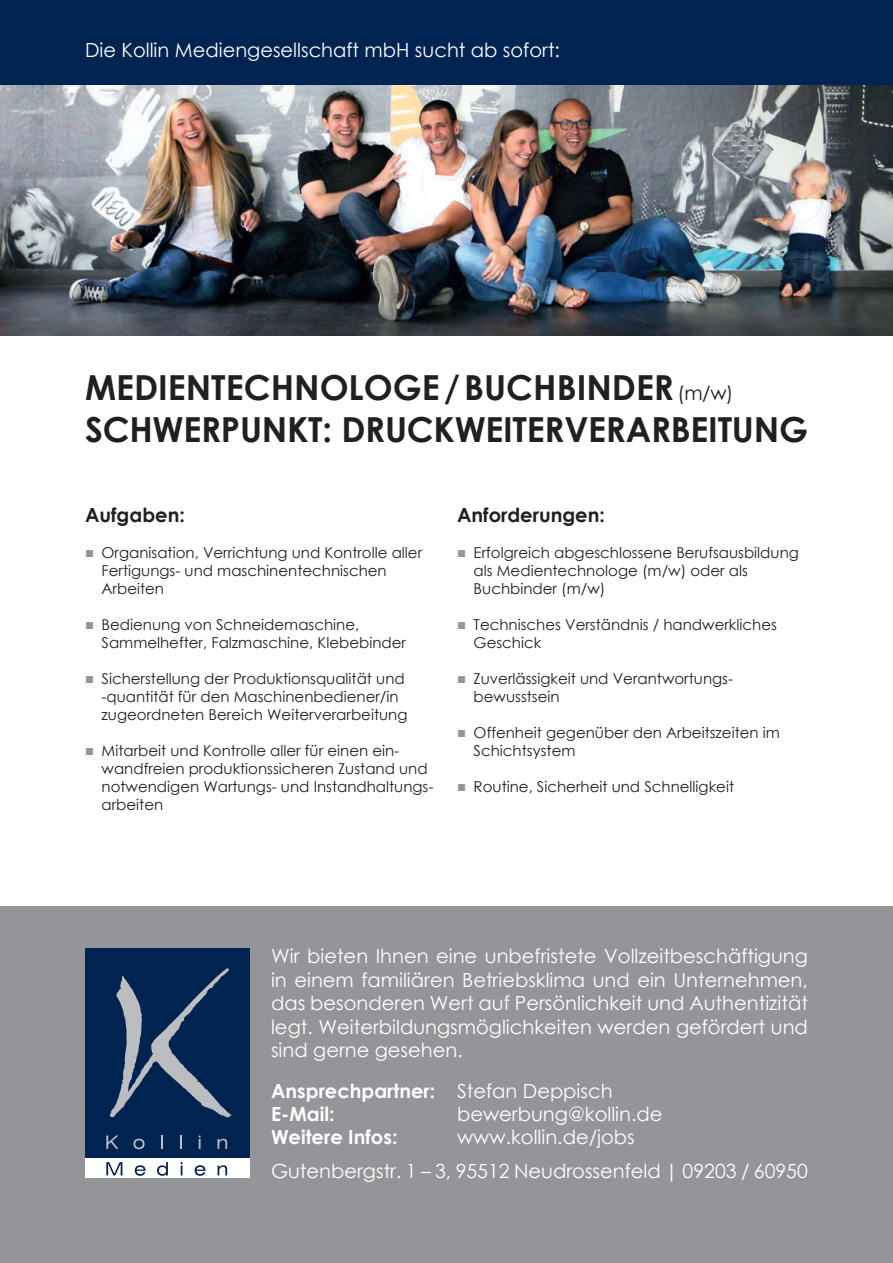
<style>
.page{position:relative;width:893px;height:1263px;background:#fff}
.page>*{position:absolute;margin:0;border:0;box-sizing:border-box;transform-origin:0 0}
.t1{font:700 34.5px/41.4px "Century Gothic";letter-spacing:-.005em;color:#231f20}
.t2{font:19.5px/23.4px "Century Gothic";color:#fff;text-align:justify}
.t3{font:700 19.5px/23.4px "Century Gothic";color:#fff}
.t4{font:700 19.5px "Century Gothic";color:#231f20}
.t5{font:15px/18px "Century Gothic";color:#231f20}
.s1{font-weight:400;font-size:19.5px}
.s2{color:#939598}
.s3{font-weight:400}
</style>
<div class="page">
<div style="left:0;top:906px;width:893px;height:357px;background:#939598"></div>
<div style="left:0;top:0;width:893px;height:85px;background:#002451"></div>
<div style="left:85px;top:949px;width:165px;height:229px;background:#fff"></div>
<div style="left:85px;top:949px;width:165px;height:209px;background:#002451"></div>
<svg style="left:110px;top:968px;width:121px;height:149px"></svg>
<svg style="left:106px;top:1162px;width:16px;height:13px"></svg>
<svg style="left:135px;top:1165px;width:11px;height:11px"></svg>
<svg style="left:157px;top:1162px;width:11px;height:14px"></svg>
<svg style="left:181px;top:1162px;width:1px;height:13px"></svg>
<svg style="left:195px;top:1165px;width:10px;height:11px"></svg>
<svg style="left:218px;top:1165px;width:9px;height:10px"></svg>
<svg style="left:106px;top:1135px;width:12px;height:14px"></svg>
<svg style="left:133px;top:1139px;width:12px;height:10px"></svg>
<svg style="left:161px;top:1135px;width:2px;height:14px"></svg>
<svg style="left:180px;top:1135px;width:2px;height:14px"></svg>
<svg style="left:199px;top:1135px;width:2px;height:14px"></svg>
<svg style="left:218px;top:1139px;width:9px;height:10px"></svg>
<img style="left:0;top:85px;width:893px;height:251px">
<h2 class="t2" style="left:85px;top:38px;width:476px">Die Kollin Mediengesellschaft mbH sucht ab sofort:</h2>
<h1 class="t1" style="left:85px;top:365px;width:724px">MEDIENTECHNOLOGE/BUCHBINDER <span class="s1">(m/w)<br></span>SCHWERPUNKT: DRUCKWEITERVERARBEITUNG</h1>
<h2 class="t4" style="left:85px;top:500px;width:101px">Aufgaben:</h2>
<p class="t5" style="left:102px;top:543px;width:322px;text-indent:-16px"><span class="s2">■</span> Organisation, Verrichtung und Kontrolle aller<br>Fertigungs- und maschinentechnischen<br>Arbeiten</p>
<p class="t5" style="left:102px;top:615px;width:306px;text-indent:-16px"><span class="s2">■</span> Bedienung von Schneidemaschine,<br>Sammelhefter, Falzmaschine, Klebebinder</p>
<p class="t5" style="left:102px;top:669px;width:307px;text-indent:-16px"><span class="s2">■</span> Sicherstellung der Produktionsqualität und -quantität für den Maschinenbediener/in zugeordneten Bereich Weiterverarbeitung</p>
<p class="t5" style="left:102px;top:741px;width:333px;text-indent:-16px"><span class="s2">■</span> Mitarbeit und Kontrolle aller für einen ein&shy;wandfreien produktionssicheren Zustand und notwendigen Wartungs- und Instandhaltungs&shy;arbeiten</p>
<h2 class="t4" style="left:457px;top:500px;width:149px">Anforderungen:</h2>
<p class="t5" style="left:474px;top:543px;width:327px;text-indent:-16px"><span class="s2">■</span> Erfolgreich abgeschlossene Berufsausbildung als Medientechnologe (m/w) oder als<br>Buchbinder (m/w)</p>
<p class="t5" style="left:474px;top:615px;width:305px;text-indent:-16px"><span class="s2">■</span> Technisches Verständnis / handwerkliches<br>Geschick</p>
<p class="t5" style="left:474px;top:669px;width:261px;text-indent:-16px"><span class="s2">■</span> Zuverlässigkeit und Verantwortungs&shy;bewusstsein</p>
<p class="t5" style="left:474px;top:723px;width:308px;text-indent:-16px"><span class="s2">■</span> Offenheit gegenüber den Arbeitszeiten im<br>Schichtsystem</p>
<p class="t5" style="left:457px;top:777px;width:278px"><span class="s2">■</span> Routine, Sicherheit und Schnelligkeit</p>
<p class="t2" style="left:271px;top:944px;width:538px">Wir bieten Ihnen eine unbefristete Vollzeitbeschäftigung in einem familiären Betriebsklima und ein Unternehmen, das besonderen Wert auf Persönlichkeit und Authentizität legt. Weiterbildungsmöglichkeiten werden gefördert und sind gerne gesehen.</p>
<h2 class="t3" style="left:271px;top:1078px;width:343px">Ansprechpartner: <span class="s3">Stefan Deppisch<br></span>E-Mail:</h2>
<h2 class="t2" style="left:457px;top:1102px;width:207px">bewerbung@kollin.de</h2>
<h2 class="t3" style="left:271px;top:1125px;width:128px">Weitere Infos:</h2>
<h2 class="t2" style="left:457px;top:1125px;width:179px">www.kollin.de/jobs</h2>
<h2 class="t2" style="left:271px;top:1159px;width:538px">Gutenbergstr. 1 – 3, 95512 Neudrossenfeld | 09203 / 60950</h2>
</div>
